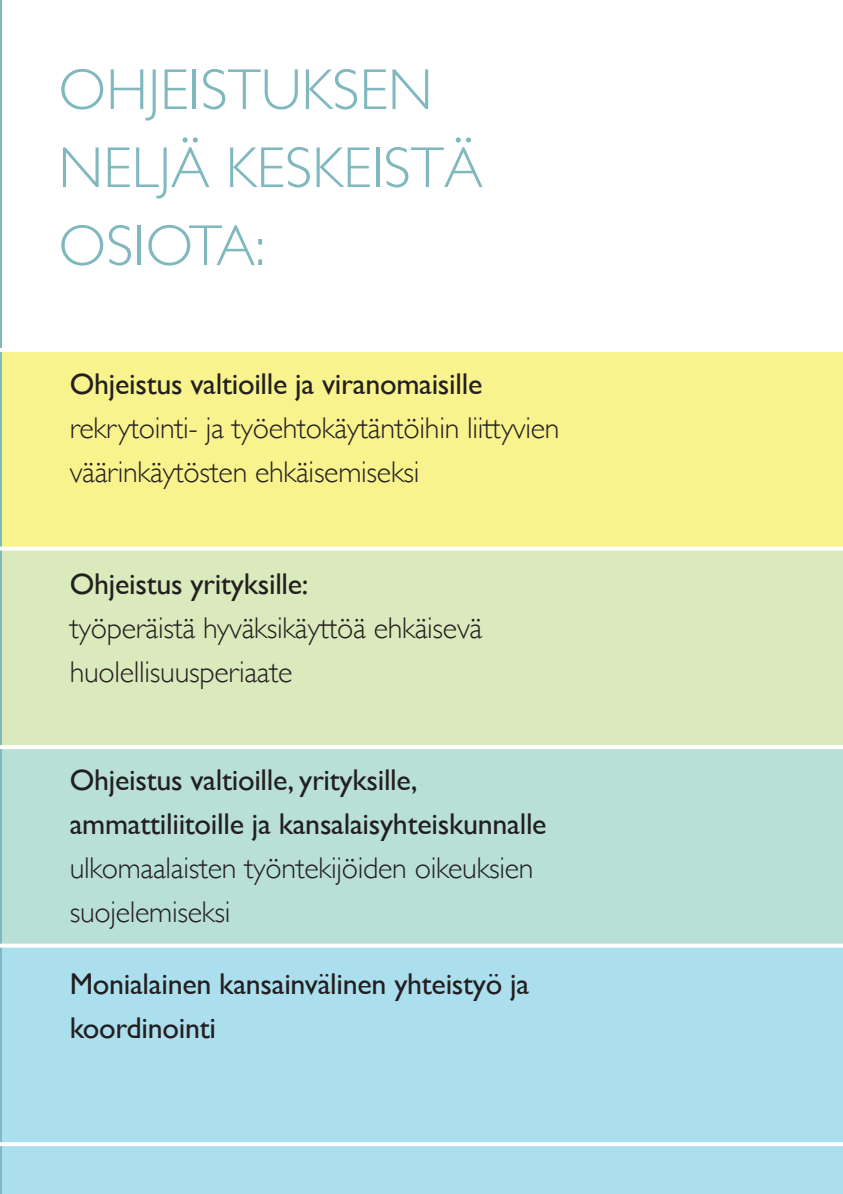
<style>
.page{position:relative;width:843px;height:1194px;background:#fff}
.page>*{position:absolute;margin:0;border:0;box-sizing:border-box;transform-origin:0 0}
.podtytul{font:300 58px/78px "Gill Sans";color:#7fb8be}
.t1{font:300 30px/44px "Gill Sans";letter-spacing:-.01em;color:#231f20}
.t2{font:30px/44px "Gill Sans";letter-spacing:-.01em;color:#231f20}
.s1{font-weight:400}
.s2{font-weight:300}
</style>
<div class="page">
<div style="left:0;top:350px;width:842px;height:207px;background:#f8f38c"></div>
<div style="left:0;top:548px;width:842px;height:207px;background:#daeabc"></div>
<div style="left:0;top:746px;width:842px;height:207px;background:#b8e0d6"></div>
<div style="left:0;top:944px;width:842px;height:250px;background:#acdfed"></div>
<hr style="left:0;top:0;width:2px;height:1194px;background:#7fb8be">
<svg style="left:0;top:547px;width:842px;height:4px;background:#fafcf7"></svg>
<hr style="left:0;top:348px;width:842px;height:4px;background:#fff">
<hr style="left:0;top:745px;width:842px;height:4px;background:#fff">
<svg style="left:0;top:944px;width:842px;height:4px;background:#f7fbfd"></svg>
<svg style="left:0;top:1142px;width:842px;height:4px;background:#fbfdfe"></svg>
<p class="podtytul" style="left:58px;top:48px;width:426px">OHJEISTUKSEN<br>NELJÄ KESKEISTÄ<br>OSIOTA:</p>
<p class="t1" style="left:70px;top:361px;width:491px"><span class="s1">Ohjeistus valtioille ja viranomaisille </span>rekrytointi- ja työehtokäytäntöihin liittyvien väärinkäytösten ehkäisemiseksi</p>
<p class="t1" style="left:70px;top:561px;width:414px"><span class="s1">Ohjeistus yrityksille:<br></span>työperäistä hyväksikäyttöä ehkäisevä huolellisuusperiaate</p>
<p class="t2" style="left:70px;top:758px;width:478px">Ohjeistus valtioille, yrityksille, ammattiliitoille ja kansalaisyhteiskunnalle <span class="s2">ulkomaalaisten työntekijöiden oikeuksien suojelemiseksi</span></p>
<p class="t2" style="left:70px;top:962px;width:461px">Monialainen kansainvälinen yhteistyö ja koordinointi</p>
</div>
